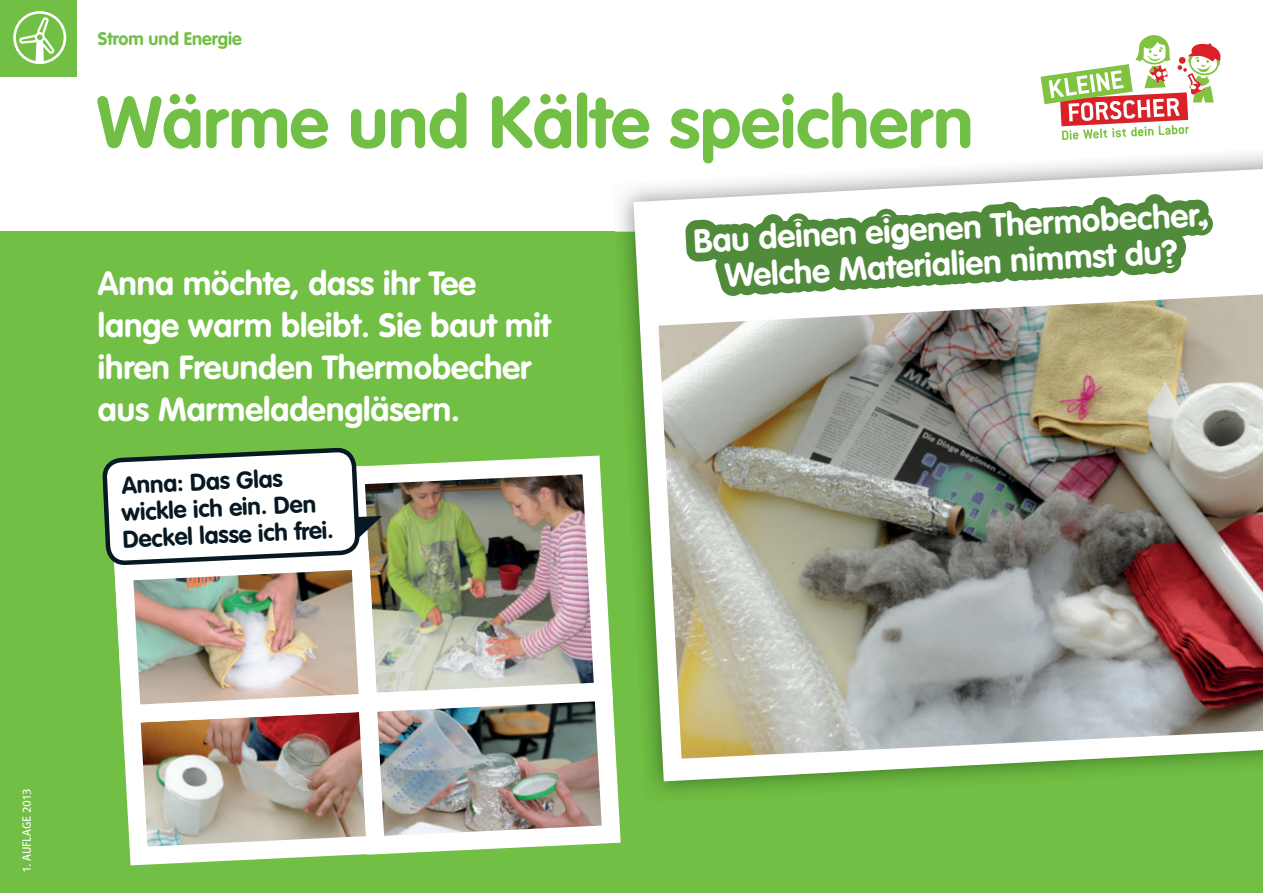
<style>
.page{position:relative;width:1263px;height:893px;background:#fff}
.page>*{position:absolute;margin:0;border:0;box-sizing:border-box;transform-origin:0 0}
.t1{font:700 72px "VAG Rounded";color:#71bf44}
.t2{font:700 33px/42px "VAG Rounded";color:#fff}
.t3{font:700 24px/27.2px "VAG Rounded";color:#071822}
.t4{font:700 18px "VAG Rounded";color:#71bf44}
.t5{font:12px "Meta";color:#fff}
.s1{font-family:"Meta Book Caps Expert"}
</style>
<div class="page">
<div style="left:0;top:232px;width:1263px;height:661px;background:#71bf44"></div>
<div style="left:0;top:0;width:77px;height:77px;background:#71bf44"></div>
<svg style="left:13px;top:11px;width:53px;height:53px"></svg>
<img style="left:612px;top:154px;width:651px;height:78px">
<svg style="left:624px;top:158px;width:639px;height:633px"></svg>
<img style="left:123px;top:743px;width:226px;height:123px">
<img style="left:386px;top:455px;width:226px;height:218px">
<img style="left:349px;top:673px;width:281px;height:182px">
<svg style="left:630px;top:264px;width:633px;height:523px"></svg>
<img style="left:358px;top:542px;width:29px;height:191px">
<svg style="left:358px;top:465px;width:24px;height:98px;background:#9d9c8f"></svg>
<img style="left:104px;top:447px;width:254px;height:296px">
<img style="left:676px;top:35px;width:547px;height:758px">
<p class="t4" style="left:98px;top:28px;width:146px">Strom und Energie</p>
<h1 class="t1" style="left:97px;top:80px;width:878px">Wärme und Kälte speichern</h1>
<p class="t2" style="left:98px;top:262px;width:454px">Anna möchte, dass ihr Tee lange warm bleibt. Sie baut mit ihren Freunden Thermobecher aus Marmeladengläsern.</p>
<p class="t3" style="left:119px;top:472px;width:213px;rotate:-3deg">Anna: Das Glas wickle ich ein. Den<br>Deckel lasse ich frei.</p>
<p class="t2" style="left:692px;top:223px;width:514px;line-height:36px;text-align:center;rotate:-3deg">Bau deinen ei enen Thermobecher.<br>Welche Materialien nimmst du?</p>
<p class="t5" style="left:19px;top:872px;width:84px;rotate:-90deg"><span class="s1">1</span>. AUFLAGE <span class="s1">2013</span></p>
</div>
